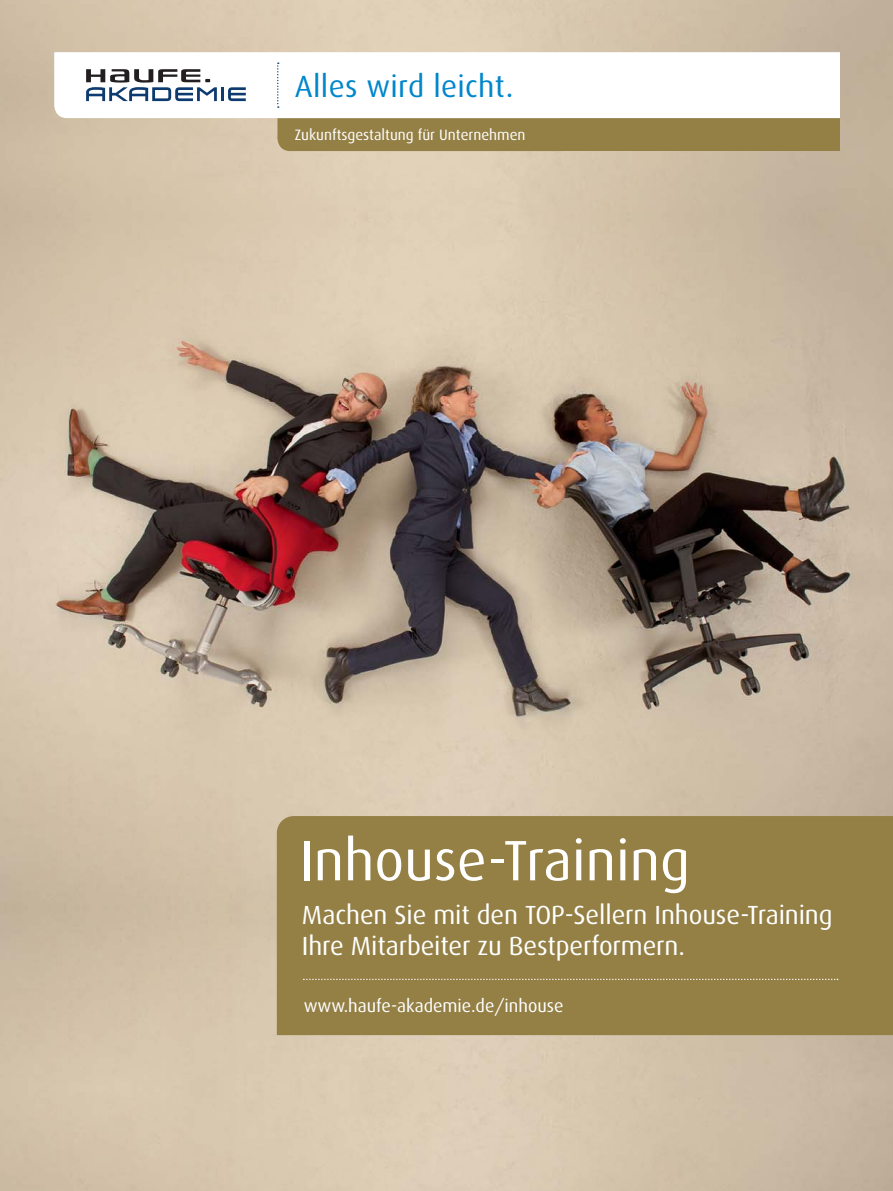
<style>
.page{position:relative;width:893px;height:1191px;background:#fff}
.page>*{position:absolute;margin:0;border:0;box-sizing:border-box;transform-origin:0 0}
.t1{font:57px "Dax";color:#fff}
.t2{font:30.75px "Dax";letter-spacing:.01em;color:#0086cb}
.t3{font:26.25px/31.5px "Dax";letter-spacing:-.005em;color:#fff}
.t4{font:18px "Dax";color:#fff}
.t5{font:15px "Dax";color:#fff}
</style>
<div class="page">
<img style="left:0;top:0;width:893px;height:1190px">
<div style="left:277px;top:816px;width:616px;height:219px;background:#948045"></div>
<svg style="left:303px;top:978px;width:535px;height:2px"></svg>
<div style="left:277px;top:118px;width:284px;height:33px;background:#948045"></div>
<div style="left:561px;top:118px;width:279px;height:33px;background:#948045"></div>
<svg style="left:54px;top:52px;width:786px;height:66px"></svg>
<svg style="left:277px;top:63px;width:2px;height:45px"></svg>
<hr style="left:221px;top:87px;width:3px;height:14px;background:#0d3b70">
<svg style="left:228px;top:87px;width:18px;height:14px"></svg>
<svg style="left:86px;top:69px;width:131px;height:32px"></svg>
<p class="t2" style="left:295px;top:71px;width:220px">Alles wird leicht.</p>
<p class="t5" style="left:295px;top:128px;width:232px">Zukunftsgestaltung für Unternehmen</p>
<h1 class="t1" style="left:299px;top:835px;width:392px">Inhouse-Training</h1>
<p class="t3" style="left:302px;top:900px;width:532px">Machen Sie mit den TOP-Sellern Inhouse-Training<br>Ihre Mitarbeiter zu Bestperformern.</p>
<p class="t4" style="left:304px;top:997px;width:261px">www.haufe-akademie.de/inhouse</p>
</div>
